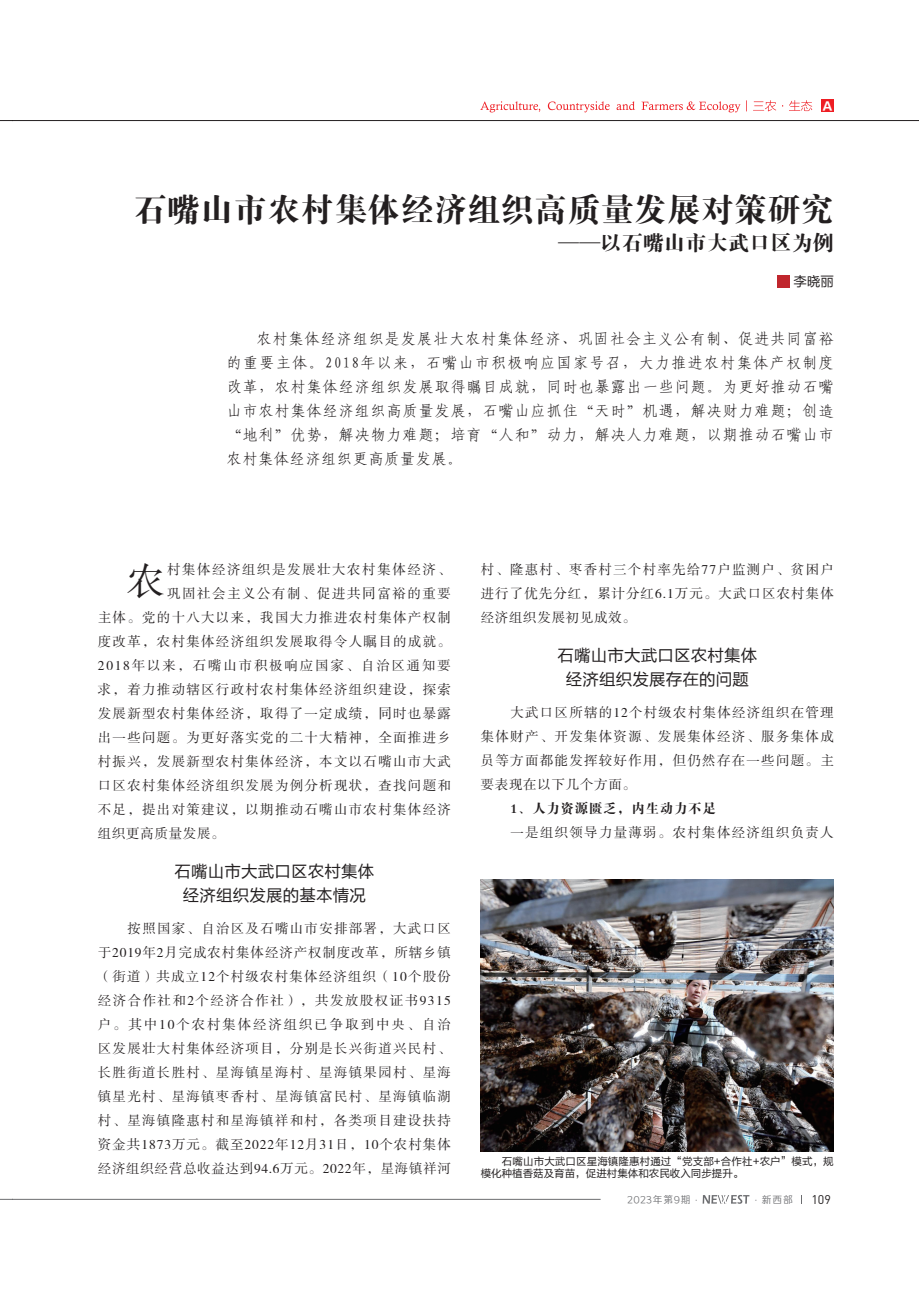
<style>
.page{position:relative;width:919px;height:1289px;background:#fff}
.page>*{position:absolute;margin:0;border:0;box-sizing:border-box;transform-origin:0 0}
.t1{font:37.5px "FZSSK GBK1 0";color:#231f20}
.t2{font:33px "FZDBSK GBK1 0";letter-spacing:.01em;color:#231f20}
.t3{font:21px "FZDBSK GBK1 0";letter-spacing:.01em;color:#231f20}
.t4{font:16.5px/24px "FZLTHK GBK1 0";letter-spacing:.01em;color:#231f20;text-align:center}
.t5{font:15px/24px "Fang Song GB2312";letter-spacing:.065em;color:#231f20;text-align:justify}
.t6{font:13.5px/24px "FZSSK GBK1 0";letter-spacing:.095em;color:#231f20;text-align:justify}
.t7{font:13.5px "FZSSK GBK1 0";letter-spacing:.13em;color:#231f20}
.t8{font:13.5px "FZDBSK GBK1 0";letter-spacing:.05em;color:#231f20}
.t9{font:13.5px "FZSSK GBK1 0";letter-spacing:.05em;color:#231f20}
.t10{font:13.5px "FZLTHK GBK1 0";color:#231f20}
.t11{font:12.45px "DIN";color:#231f20}
.t12{font:11.4px "FZLTDHK GBK1 0";color:#fff}
.t13{font:10.5px/12px "FZLTHK GBK1 0";letter-spacing:.005em;color:#231f20}
.t14{font:9.75px "Loong Flash Sans GB Regular";letter-spacing:.1em;color:#6c6d70}
</style>
<div class="page">
<svg style="left:0;top:1199px;width:13px;height:1px"></svg>
<svg style="left:0;top:120px;width:13px;height:1px"></svg>
<hr style="left:13px;top:1199px;width:587px;height:1px;background:#6c6d70">
<svg style="left:702px;top:1195px;width:47px;height:8px"></svg>
<hr style="left:13px;top:120px;width:905px;height:1px;background:#231f20">
<div style="left:776px;top:275px;width:13px;height:13px;background:#c0262d"></div>
<div style="left:821px;top:99px;width:12px;height:13px;background:#ee1d23"></div>
<svg style="left:480px;top:100px;width:332px;height:12px"></svg>
<img style="left:480px;top:879px;width:353px;height:272px">
<p class="t12" style="left:821px;top:100px;width:13px">Ａ</p>
<h2 class="t2" style="left:134px;top:192px;width:701px">石嘴山市农村集体经济组织高质量发展对策研究</h2>
<h3 class="t3" style="left:558px;top:232px;width:277px">——以石嘴山市大武口区为例</h3>
<p class="t10" style="left:793px;top:274px;width:42px">李晓丽</p>
<p class="t5" style="left:227px;top:326px;width:608px;text-indent:30px">农村集体经济组织是发展壮大农村集体经济、巩固社会主义公有制、促进共同富裕的重要主体。2018年以来，石嘴山市积极响应国家号召，大力推进农村集体产权制度改革，农村集体经济组织发展取得瞩目成就，同时也暴露出一些问题。为更好推动石嘴山市农村集体经济组织高质量发展，石嘴山应抓住“天时”机遇，解决财力难题；创造“地利”优势，解决物力难题；培育“人和”动力，解决人力难题，以期推动石嘴山市农村集体经济组织更高质量发展。</p>
<h1 class="t1" style="left:128px;top:561px;width:39px">农</h1>
<p class="t6" style="left:167px;top:557px;width:285px">村集体经济组织是发展壮大农村集体经济、</p>
<p class="t6" style="left:167px;top:581px;width:285px">巩固社会主义公有制、促进共同富裕的重要</p>
<p class="t6" style="left:98px;top:605px;width:354px">主体。党的十八大以来，我国大力推进农村集体产权制</p>
<p class="t6" style="left:98px;top:629px;width:354px">度改革，农村集体经济组织发展取得令人瞩目的成就。</p>
<p class="t7" style="left:98px;top:658px;width:354px">2018年以来，石嘴山市积极响应国家、自治区通知要</p>
<p class="t6" style="left:98px;top:677px;width:354px">求，着力推动辖区行政村农村集体经济组织建设，探索</p>
<p class="t6" style="left:98px;top:701px;width:354px">发展新型农村集体经济，取得了一定成绩，同时也暴露</p>
<p class="t6" style="left:98px;top:725px;width:354px">出一些问题。为更好落实党的二十大精神，全面推进乡</p>
<p class="t6" style="left:98px;top:749px;width:354px">村振兴，发展新型农村集体经济，本文以石嘴山市大武</p>
<p class="t6" style="left:98px;top:773px;width:354px">口区农村集体经济组织发展为例分析现状，查找问题和</p>
<p class="t6" style="left:98px;top:797px;width:354px">不足，提出对策建议，以期推动石嘴山市农村集体经济</p>
<p class="t9" style="left:98px;top:826px;width:128px">组织更高质量发展。</p>
<p class="t4" style="left:174px;top:859px;width:201px">石嘴山市大武口区农村集体经济组织发展的基本情况</p>
<p class="t6" style="left:98px;top:917px;width:354px;text-indent:30px">按照国家、自治区及石嘴山市安排部署，大武口区于2019年2月完成农村集体经济产权制度改革，所辖乡镇（街道）共成立12个村级农村集体经济组织（10个股份经济合作社和2个经济合作社），共发放股权证书9315户。其中10个农村集体经济组织已争取到中央、自治区发展壮大村集体经济项目，分别是长兴街道兴民村、长胜街道长胜村、星海镇星海村、星海镇果园村、星海镇星光村、星海镇枣香村、星海镇富民村、星海镇临湖村、星海镇隆惠村和星海镇祥和村，各类项目建设扶持资金共1873万元。截至2022年12月31日，10个农村集体经济组织经营总收益达到94.6万元。2022年，星海镇祥河</p>
<p class="t6" style="left:480px;top:557px;width:354px">村、隆惠村、枣香村三个村率先给77户监测户、贫困户进行了优先分红，累计分红6.1万元。大武口区农村集体经济组织发展初见成效。</p>
<p class="t4" style="left:557px;top:643px;width:201px">石嘴山市大武口区农村集体经济组织发展存在的问题</p>
<p class="t6" style="left:480px;top:701px;width:354px;text-indent:30px">大武口区所辖的12个村级农村集体经济组织在管理集体财产、开发集体资源、发展集体经济、服务集体成员等方面都能发挥较好作用，但仍然存在一些问题。主要表现在以下几个方面。</p>
<p class="t8" style="left:510px;top:801px;width:207px">1、人力资源匮乏，内生动力不足</p>
<p class="t6" style="left:510px;top:821px;width:325px">一是组织领导力量薄弱。农村集体经济组织负责人</p>
<p class="t13" style="left:480px;top:1155px;width:354px">　　石嘴山市大武口区星海镇隆惠村通过“党支部+合作社+农户”模式，规模化种植香菇及育苗，促进村集体和农民收入同步提升。</p>
<p class="t14" style="left:627px;top:1194px;width:167px">2023年第9期·　　　　 ·新西部</p>
<p class="t11" style="left:811px;top:1191px;width:19px">109</p>
</div>
